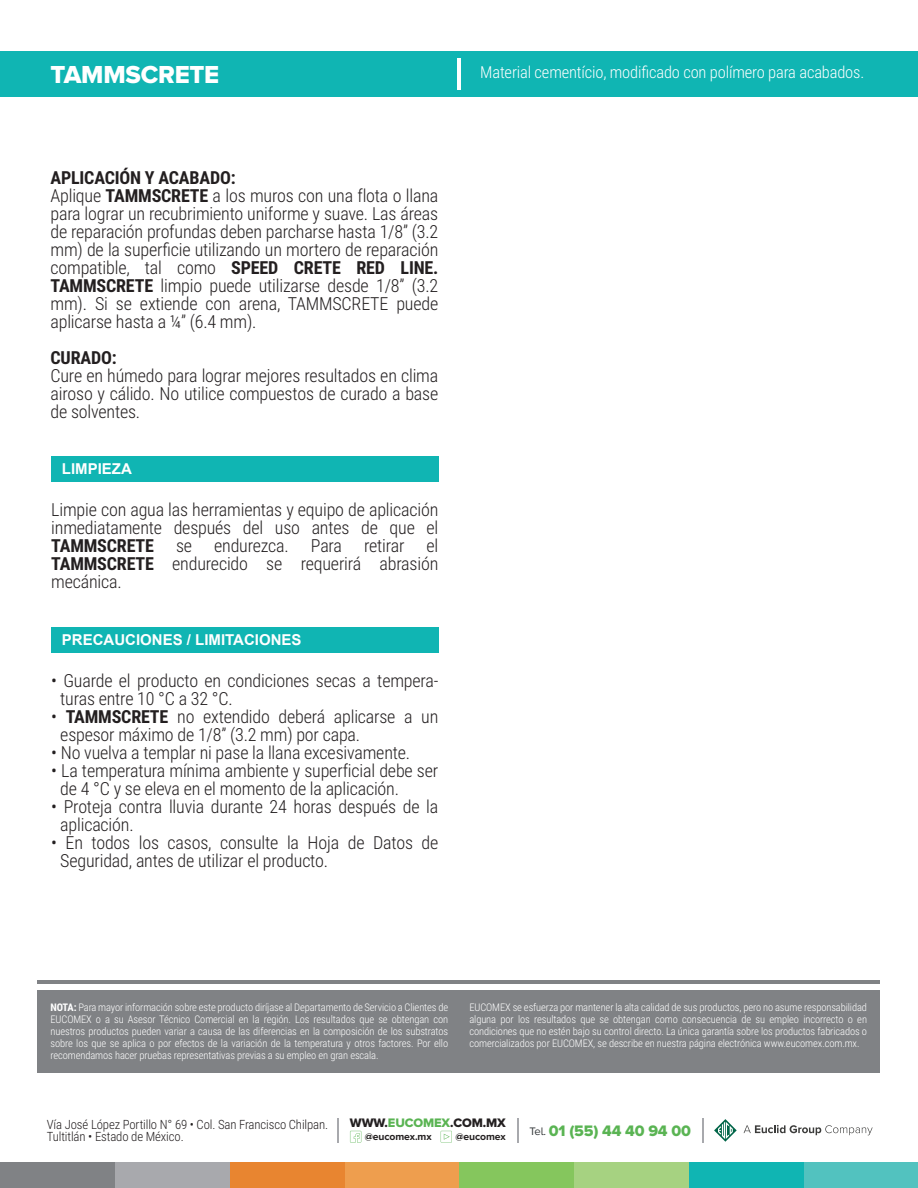
<style>
.page{position:relative;width:918px;height:1188px;background:#fff}
.page>*{position:absolute;margin:0;border:0;box-sizing:border-box;transform-origin:0 0}
.t1{font:25.5px "Proxima Nova A Extrabld";letter-spacing:-.01em;color:#fff}
.t2{font:300 18px/18px "Roboto Condensed";letter-spacing:-.01em;color:#231f20}
.t3{font:700 18px "Roboto Condensed";letter-spacing:-.01em;color:#231f20}
.t4{font:300 16.5px "Roboto Condensed";letter-spacing:-.01em;color:#fff}
.t5{font:15.75px "Proxima Nova A Extrabld";letter-spacing:-.01em;color:#5ab453}
.t6{font:700 15px "Arial";color:#fff}
.t7{font:300 12.75px/12.8px "Roboto Condensed";letter-spacing:-.01em;color:#231f20}
.t8{font:12.75px "Proxima Nova A Extrabld";letter-spacing:-.01em;color:#231f20}
.t9{font:300 10.5px/12px "Roboto Condensed";letter-spacing:-.01em;color:#fff;text-align:justify}
.t10{font:700 10.35px "Proxima Nova A";letter-spacing:-.01em;color:#231f20}
.s1{font-weight:700}
.s2{color:#5ab453}
.s3{font-family:"Proxima Nova A";font-size:11.25px;color:#333739}
</style>
<div class="page">
<div style="left:37px;top:990px;width:843px;height:82px;background:#808285"></div>
<hr style="left:37px;top:980px;width:843px;height:3px;background:#808285">
<div style="left:804px;top:1162px;width:114px;height:26px;background:#52c2bf"></div>
<div style="left:689px;top:1162px;width:115px;height:26px;background:#10b5b3"></div>
<div style="left:574px;top:1162px;width:115px;height:26px;background:#a6d281"></div>
<div style="left:459px;top:1162px;width:115px;height:26px;background:#85c65d"></div>
<div style="left:345px;top:1162px;width:114px;height:26px;background:#ee9e4e"></div>
<div style="left:230px;top:1162px;width:115px;height:26px;background:#e88530"></div>
<div style="left:115px;top:1162px;width:115px;height:26px;background:#a8a9ad"></div>
<div style="left:0;top:1162px;width:115px;height:26px;background:#808285"></div>
<svg style="left:714px;top:1119px;width:23px;height:23px"></svg>
<svg style="left:744px;top:1125px;width:129px;height:10px"></svg>
<svg style="left:441px;top:1131px;width:11px;height:12px"></svg>
<svg style="left:350px;top:1131px;width:11px;height:12px"></svg>
<svg style="left:702px;top:1118px;width:1px;height:25px"></svg>
<svg style="left:517px;top:1118px;width:1px;height:25px"></svg>
<hr style="left:337px;top:1118px;width:2px;height:25px;background:#a8a9ad">
<div style="left:0;top:51px;width:918px;height:45px;background:#10b5b3"></div>
<hr style="left:457px;top:58px;width:4px;height:31px;background:#fff">
<div style="left:51px;top:456px;width:387px;height:26px;background:#10b5b3"></div>
<div style="left:51px;top:627px;width:387px;height:25px;background:#10b5b3"></div>
<h1 class="t1" style="left:51px;top:60px;width:170px">TAMMSCRETE</h1>
<p class="t4" style="left:480px;top:61px;width:386px">Material cementício, modificado con polímero para acabados.</p>
<p class="t2" style="left:51px;top:168px;width:389px"><span class="s1">APLICACIÓN Y ACABADO:<br></span>Aplique <span class="s1">TAMMSCRETE</span> a los muros con una flota o llana para lograr un recubrimiento uniforme y suave. Las áreas de reparación profundas deben parcharse hasta 1/8” (3.2 mm) de la superficie utilizando un mortero de reparación compatible, tal como <span class="s1">SPEED CRETE RED LINE.<br>TAMMSCRETE</span> limpio puede utilizarse desde 1/8” (3.2 mm). Si se extiende con arena, TAMMSCRETE puede aplicarse hasta a ¼” (6.4 mm).</p>
<p class="t3" style="left:51px;top:345px;width:68px">CURADO:</p>
<p class="t2" style="left:51px;top:366px;width:389px;text-align:justify">Cure en húmedo para lograr mejores resultados en clima airoso y cálido. No utilice compuestos de curado a base de solventes.</p>
<p class="t6" style="left:62px;top:459px;width:72px">LIMPIEZA</p>
<p class="t2" style="left:51px;top:500px;width:389px;text-align:justify">Limpie con agua las herramientas y equipo de aplicación inmediatamente después del uso antes de que el <span class="s1">TAMMSCRETE</span> se endurezca. Para retirar el <span class="s1">TAMMSCRETE</span> endurecido se requerirá abrasión mecánica.</p>
<p class="t6" style="left:62px;top:630px;width:241px">PRECAUCIONES / LIMITACIONES</p>
<p class="t2" style="left:60px;top:671px;width:380px;text-indent:-9px">• Guarde el producto en condiciones secas a tempera&shy;turas entre 10 °C a 32 °C.</p>
<p class="t2" style="left:60px;top:707px;width:380px;text-indent:-9px">• <span class="s1">TAMMSCRETE</span> no extendido deberá aplicarse a un espesor máximo de 1/8” (3.2 mm) por capa.</p>
<p class="t2" style="left:51px;top:743px;width:360px">• No vuelva a templar ni pase la llana excesivamente.</p>
<p class="t2" style="left:60px;top:761px;width:380px;text-indent:-9px">• La temperatura mínima ambiente y superficial debe ser de 4 °C y se eleva en el momento de la aplicación.</p>
<p class="t2" style="left:60px;top:797px;width:380px;text-indent:-9px">• Proteja contra lluvia durante 24 horas después de la aplicación.</p>
<p class="t2" style="left:60px;top:833px;width:380px;text-indent:-9px">• En todos los casos, consulte la Hoja de Datos de<br>Seguridad, antes de utilizar el producto.</p>
<p class="t9" style="left:51px;top:1001px;width:399px"><span class="s1">NOTA:</span> Para mayor información sobre este producto diríjase al Departamento de Servicio a Clientes de EUCOMEX o a su Asesor Técnico Comercial en la región. Los resultados que se obtengan con nuestros productos pueden variar a causa de las diferencias en la composición de los substratos sobre los que se aplica o por efectos de la variación de la temperatura y otros factores. Por ello recomendamos hacer pruebas representativas previas a su empleo en gran escala.</p>
<p class="t9" style="left:469px;top:1001px;width:399px">EUCOMEX se esfuerza por mantener la alta calidad de sus productos, pero no asume responsabilidad alguna por los resultados que se obtengan como consecuencia de su empleo incorrecto o en condiciones que no estén bajo su control directo. La única garantía sobre los productos fabricados o comercializados por EUCOMEX, se describe en nuestra página electrónica www.eucomex.com.mx.</p>
<p class="t8" style="left:350px;top:1115px;width:157px">WWW.<span class="s2">EUCOMEX</span>.COM.MX</p>
<p class="t10" style="left:365px;top:1131px;width:68px">@eucomex.mx</p>
<p class="t10" style="left:456px;top:1131px;width:52px">@eucomex</p>
<p class="t7" style="left:47px;top:1117px;width:283px">Vía José López Portillo N° 69 • Col. San Francisco Chilpan.<br>Tultitlán • Estado de México.</p>
<p class="t5" style="left:529px;top:1121px;width:163px"><span class="s3">Tel.</span> 01 (55) 44 40 94 00</p>
</div>
